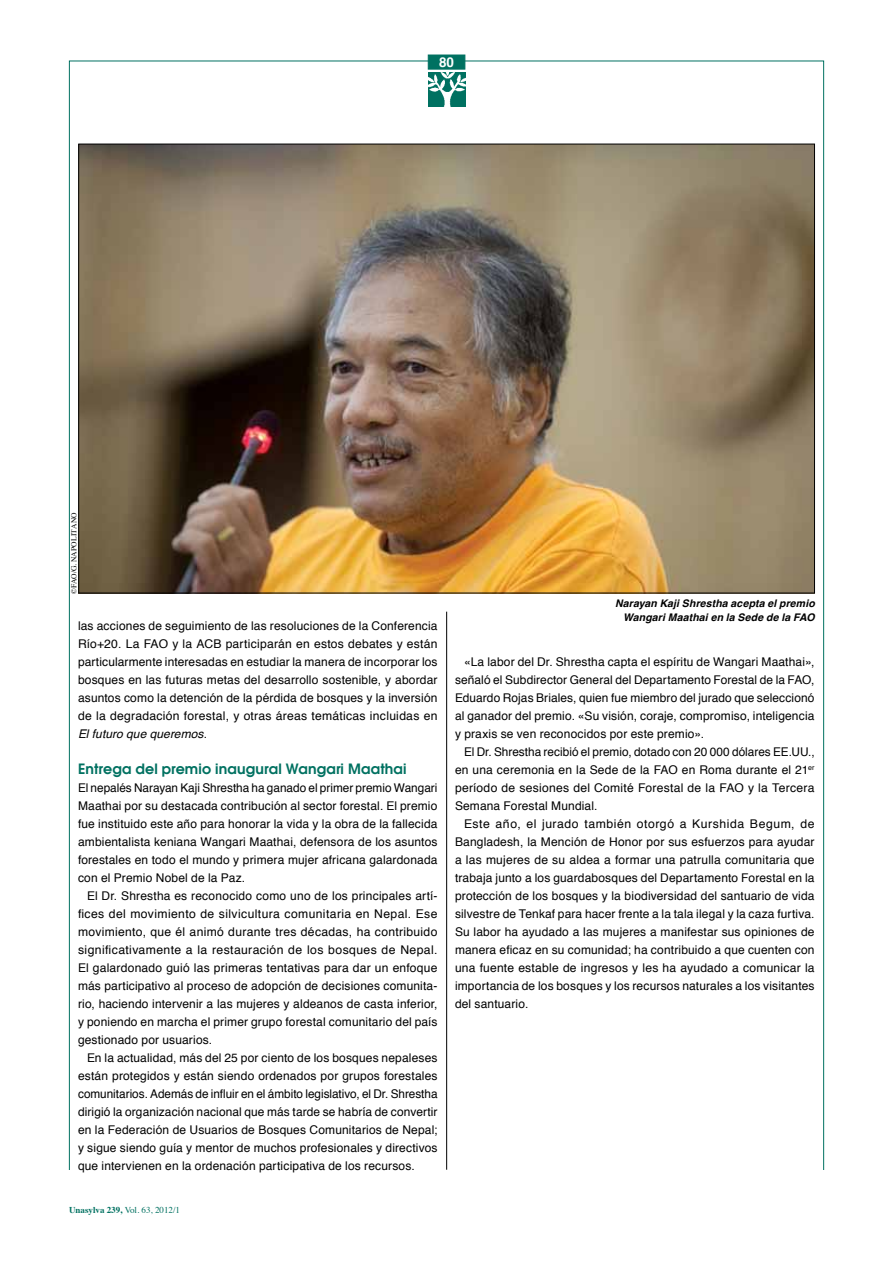
<style>
.page{position:relative;width:893px;height:1263px;background:#fff}
.page>*{position:absolute;margin:0;border:0;box-sizing:border-box;transform-origin:0 0}
.t1{font:600 14.25px "Avant Garde";color:#007161}
.t2{font:700 13.5px "Helvetica";color:#fff}
.t3{font:12px/18px "Helvetica";letter-spacing:.015em;color:#000;text-align:justify}
.t4{font:italic 700 10.5px/13.5px "Helvetica";letter-spacing:.01em;color:#000;text-align:right}
.t5{font:9px "Times";color:#007161}
.t6{font:7.5px "Times";letter-spacing:.01em;color:#000}
.s1{font-style:italic}
.s2{font-weight:700}
</style>
<div class="page">
<img style="left:428px;top:72px;width:37px;height:35px">
<div style="left:428px;top:55px;width:37px;height:14px;background:#007161"></div>
<hr style="left:446px;top:612px;width:1px;height:558px;background:#000">
<img style="left:80px;top:146px;width:733px;height:445px">
<p class="t6" style="left:67px;top:593px;width:82px;rotate:-90deg">©FAO/G. NAPOLITANO</p>
<p class="t2" style="left:439px;top:51px;width:17px">80</p>
<p class="t3" style="left:78px;top:617px;width:361px">las acciones de seguimiento de las resoluciones de la Conferencia Río+20. La FAO y la ACB participarán en estos debates y están particularmente interesadas en estudiar la manera de incorporar los bosques en las futuras metas del desarrollo sostenible, y abordar asuntos como la detención de la pérdida de bosques y la inversión de la degradación forestal, y otras áreas temáticas incluidas en <span class="s1">El futuro que queremos</span>.</p>
<p class="t1" style="left:78px;top:759px;width:330px">Entrega del premio inaugural Wangari Maathai</p>
<p class="t3" style="left:78px;top:779px;width:361px">El nepalés Narayan Kaji Shrestha ha ganado el primer premio Wangari Maathai por su destacada contribución al sector forestal. El premio fue instituido este año para honorar la vida y la obra de la fallecida ambientalista keniana Wangari Maathai, defensora de los asuntos forestales en todo el mundo y primera mujer africana galardonada con el Premio Nobel de la Paz.</p>
<p class="t3" style="left:78px;top:887px;width:361px;text-indent:9px">El Dr. Shrestha es reconocido como uno de los principales artí&shy;fices del movimiento de silvicultura comunitaria en Nepal. Ese movimiento, que él animó durante tres décadas, ha contribuido significativamente a la restauración de los bosques de Nepal.<br>El galardonado guió las primeras tentativas para dar un enfoque más participativo al proceso de adopción de decisiones comunita&shy;rio, haciendo intervenir a las mujeres y aldeanos de casta inferior, y poniendo en marcha el primer grupo forestal comunitario del país gestionado por usuarios.</p>
<p class="t3" style="left:78px;top:1049px;width:361px;text-indent:9px">En la actualidad, más del 25 por ciento de los bosques nepaleses están protegidos y están siendo ordenados por grupos forestales comunitarios. Además de influir en el ámbito legislativo, el Dr. Shrestha dirigió la organización nacional que más tarde se habría de convertir en la Federación de Usuarios de Bosques Comunitarios de Nepal; y sigue siendo guía y mentor de muchos profesionales y directivos que intervienen en la ordenación participativa de los recursos.</p>
<p class="t5" style="left:69px;top:1201px;width:113px"><span class="s2">Unasylva 239,</span> Vol. 63, 2012/1</p>
<p class="t4" style="left:615px;top:597px;width:201px">Narayan Kaji Shrestha acepta el premio<br>Wangari Maathai en la Sede de la FAO</p>
<p class="t3" style="left:455px;top:653px;width:361px;text-indent:9px">«La labor del Dr. Shrestha capta el espíritu de Wangari Maathai», señaló el Subdirector General del Departamento Forestal de la FAO, Eduardo Rojas Briales, quien fue miembro del jurado que seleccionó al ganador del premio. «Su visión, coraje, compromiso, inteligencia y praxis se ven reconocidos por este premio».</p>
<p class="t3" style="left:455px;top:743px;width:361px;text-indent:9px">El Dr. Shrestha recibió el premio, dotado con 20 000 dólares EE.UU., en una ceremonia en la Sede de la FAO en Roma durante el 21<sup>er </sup>período de sesiones del Comité Forestal de la FAO y la Tercera Semana Forestal Mundial.</p>
<p class="t3" style="left:455px;top:815px;width:361px;text-indent:9px">Este año, el jurado también otorgó a Kurshida Begum, de Bangladesh, la Mención de Honor por sus esfuerzos para ayudar a las mujeres de su aldea a formar una patrulla comunitaria que trabaja junto a los guardabosques del Departamento Forestal en la protección de los bosques y la biodiversidad del santuario de vida silvestre de Tenkaf para hacer frente a la tala ilegal y la caza furtiva.<br>Su labor ha ayudado a las mujeres a manifestar sus opiniones de manera eficaz en su comunidad; ha contribuido a que cuenten con una fuente estable de ingresos y les ha ayudado a comunicar la importancia de los bosques y los recursos naturales a los visitantes del santuario.</p>
</div>
